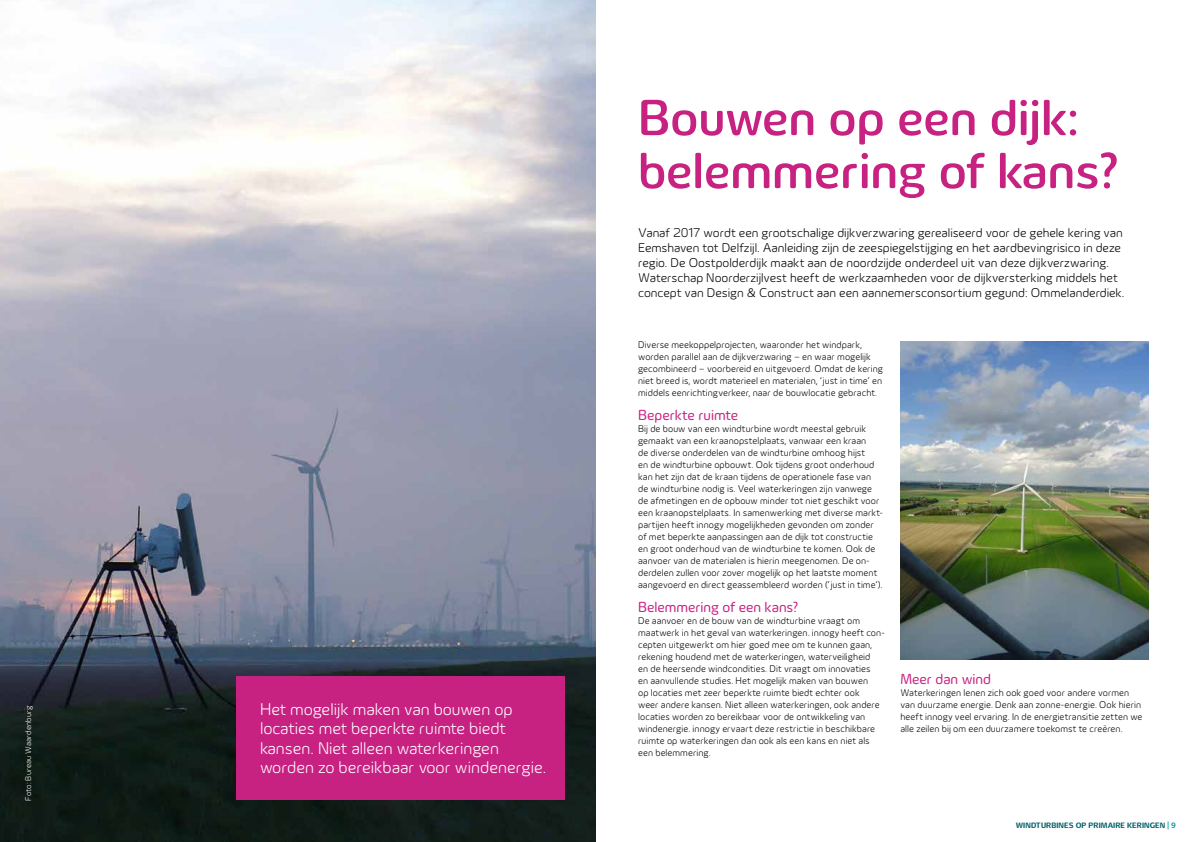
<style>
.page{position:relative;width:1191px;height:842px;background:#fff}
.page>*{position:absolute;margin:0;border:0;box-sizing:border-box;transform-origin:0 0}
.t1{font:500 52px/53px "Innogy";color:#c72182}
.t2{font:300 17.4px/19.2px "Innogy";color:#fff}
.t3{font:15px "Innogy";letter-spacing:-.005em;color:#c72182}
.t4{font:300 13px/15px "Innogy";color:#000}
.t5{font:300 10px/12px "Innogy";letter-spacing:.005em;color:#000}
.t6{font:300 8.5px "Innogy";letter-spacing:.01em;color:#fff}
.t7{font:700 8px "Innogy";letter-spacing:.01em;color:#015f69}
.s1{color:#009ba5}
</style>
<div class="page">
<img style="left:0;top:0;width:595px;height:842px">
<img style="left:900px;top:342px;width:248px;height:318px">
<div style="left:236px;top:676px;width:329px;height:123px;background:#c72182"></div>
<p class="t6" style="left:23px;top:801px;width:97px;rotate:-90deg">Foto: Bureau Waardenburg</p>
<h2 class="t2" style="left:260px;top:700px;width:287px">Het mogelijk maken van bouwen op locaties met beperkte ruimte biedt kansen. Niet alleen waterkeringen worden zo bereikbaar voor windenergie.</h2>
<h1 class="t1" style="left:638px;top:91px;width:482px">Bouwen op een dijk: belemmering of kans?</h1>
<p class="t4" style="left:638px;top:226px;width:488px">Vanaf 2017 wordt een grootschalige dijkverzwaring gerealiseerd voor de gehele kering van Eemshaven tot Delfzijl. Aanleiding zijn de zeespiegelstijging en het aardbevingrisico in deze regio. De Oostpolderdijk maakt aan de noordzijde onderdeel uit van deze dijkverzwaring.<br>Waterschap Noorderzijlvest heeft de werkzaamheden voor de dijkversterking middels het concept van Design &amp; Construct aan een aannemersconsortium gegund: Ommelanderdiek.</p>
<p class="t5" style="left:638px;top:339px;width:246px">Diverse meekoppelprojecten, waaronder het windpark, worden parallel aan de dijkverzwaring – en waar mogelijk gecombineerd – voorbereid en uitgevoerd. Omdat de kering niet breed is, wordt materieel en materialen, ‘just in time’ en middels eenrichtingverkeer, naar de bouwlocatie gebracht.</p>
<h3 class="t3" style="left:638px;top:406px;width:102px">Beperkte ruimte</h3>
<p class="t5" style="left:638px;top:423px;width:246px">Bij de bouw van een windturbine wordt meestal gebruik gemaakt van een kraanopstelplaats, vanwaar een kraan<br>de diverse onderdelen van de windturbine omhoog hijst<br>en de windturbine opbouwt. Ook tijdens groot onderhoud kan het zijn dat de kraan tijdens de operationele fase van de windturbine nodig is. Veel waterkeringen zijn vanwege de afmetingen en de opbouw minder tot niet geschikt voor een kraanopstelplaats. In samenwerking met diverse markt&shy;partijen heeft innogy mogelijkheden gevonden om zonder of met beperkte aanpassingen aan de dijk tot constructie en groot onderhoud van de windturbine te komen. Ook de aanvoer van de materialen is hierin meegenomen. De on&shy;derdelen zullen voor zover mogelijk op het laatste moment aangevoerd en direct geassembleerd worden (‘just in time’).</p>
<h3 class="t3" style="left:638px;top:598px;width:161px">Belemmering of een kans?</h3>
<p class="t5" style="left:638px;top:615px;width:248px">De aanvoer en de bouw van de windturbine vraagt om maatwerk in het geval van waterkeringen. innogy heeft con&shy;cepten uitgewerkt om hier goed mee om te kunnen gaan, rekening houdend met de waterkeringen, waterveiligheid<br>en de heersende windcondities. Dit vraagt om innovaties<br>en aanvullende studies. Het mogelijk maken van bouwen<br>op locaties met zeer beperkte ruimte biedt echter ook<br>weer andere kansen. Niet alleen waterkeringen, ook andere locaties worden zo bereikbaar voor de ontwikkeling van windenergie. innogy ervaart deze restrictie in beschikbare ruimte op waterkeringen dan ook als een kans en niet als een belemmering.</p>
<h3 class="t3" style="left:900px;top:670px;width:92px">Meer dan wind</h3>
<p class="t5" style="left:900px;top:687px;width:243px">Waterkeringen lenen zich ook goed voor andere vormen van duurzame energie. Denk aan zonne-energie. Ook hierin heeft innogy veel ervaring. In de energietransitie zetten we alle zeilen bij om een duurzamere toekomst te creëren.</p>
<p class="t7" style="left:1016px;top:821px;width:162px">WINDTURBINES OP PRIMAIRE KERINGEN <span class="s1">| 9</span></p>
</div>
